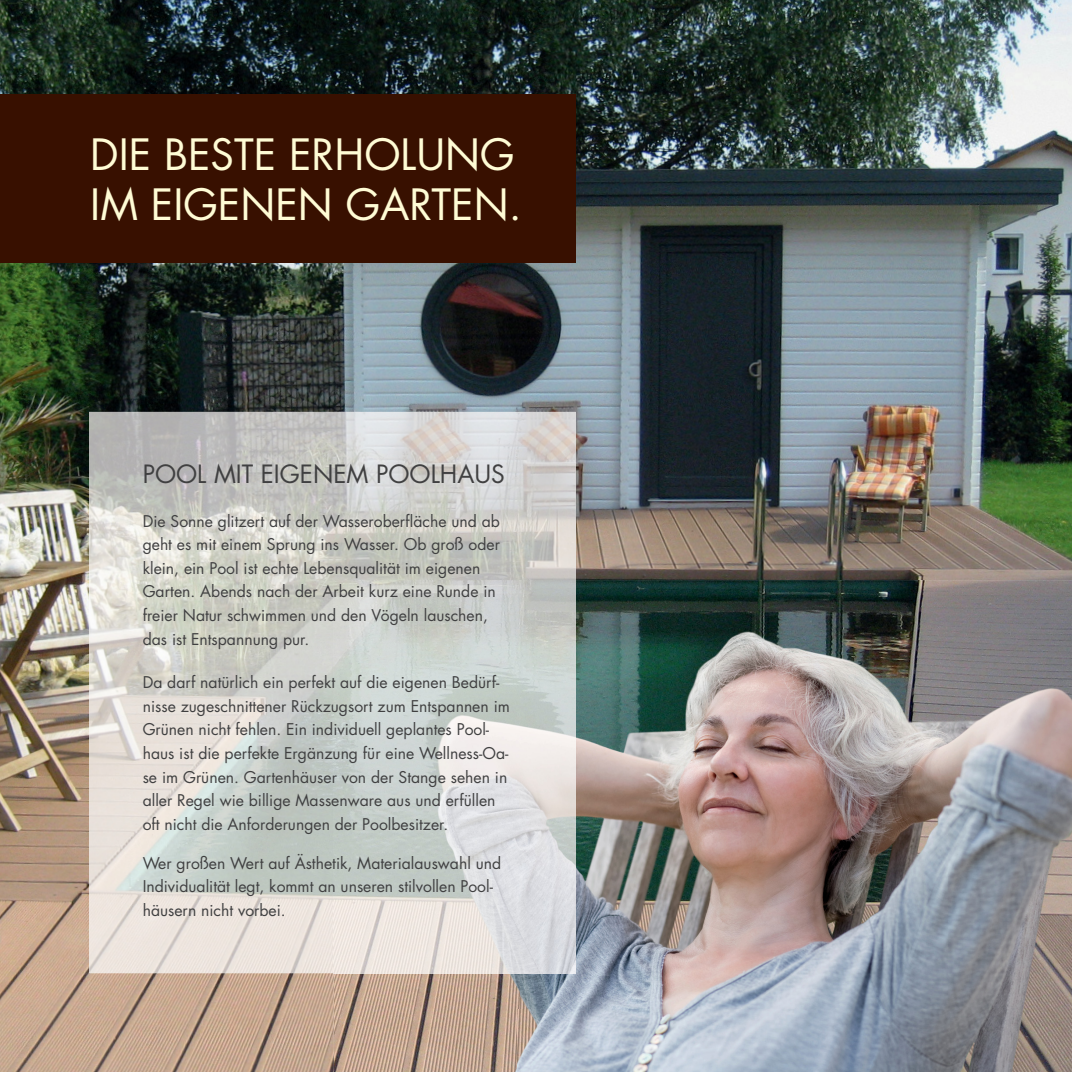
<style>
.page{position:relative;width:1072px;height:1072px;background:#fff}
.page>*{position:absolute;margin:0;border:0;box-sizing:border-box;transform-origin:0 0}
.t1{font:42px/50.8px "Futura Std";color:#fffcd5}
.t2{font:24.5px "Futura Std";color:#404041}
.t3{font:15.75px/23.6px "Futura Std";color:#404041}
</style>
<div class="page">
<img style="left:0;top:0;width:1071px;height:1071px">
<img style="left:519px;top:580px;width:552px;height:491px">
<img style="left:334px;top:973px;width:185px;height:98px">
<div style="left:0;top:94px;width:575px;height:169px;background:#381000"></div>
<img style="left:89px;top:412px;width:486px;height:561px">
<img style="left:334px;top:580px;width:241px;height:393px">
<h1 class="t1" style="left:90px;top:132px;width:433px">DIE BESTE ERHOLUNG<br>IM EIGENEN GARTEN.</h1>
<h2 class="t2" style="left:143px;top:462px;width:364px">POOL MIT EIGENEM POOLHAUS</h2>
<p class="t3" style="left:143px;top:510px;width:359px">Die Sonne glitzert auf der Wasseroberfläche und ab geht es mit einem Sprung ins Wasser. Ob groß oder klein, ein Pool ist echte Lebensqualität im eigenen Garten. Abends nach der Arbeit kurz eine Runde in freier Natur schwimmen und den Vögeln lauschen, das ist Entspannung pur.</p>
<p class="t3" style="left:143px;top:671px;width:369px">Da darf natürlich ein perfekt auf die eigenen Bedürf&shy;nisse zugeschnittener Rückzugsort zum Entspannen im Grünen nicht fehlen. Ein individuell geplantes Pool&shy;haus ist die perfekte Ergänzung für eine Wellness-Oa&shy;se im Grünen. Gartenhäuser von der Stange sehen in aller Regel wie billige Massenware aus und erfüllen oft nicht die Anforderungen der Poolbesitzer.</p>
<p class="t3" style="left:143px;top:852px;width:360px">Wer großen Wert auf Ästhetik, Materialauswahl und<br>Individualität legt, kommt an unseren stilvollen Pool&shy;häusern nicht vorbei.</p>
</div>
